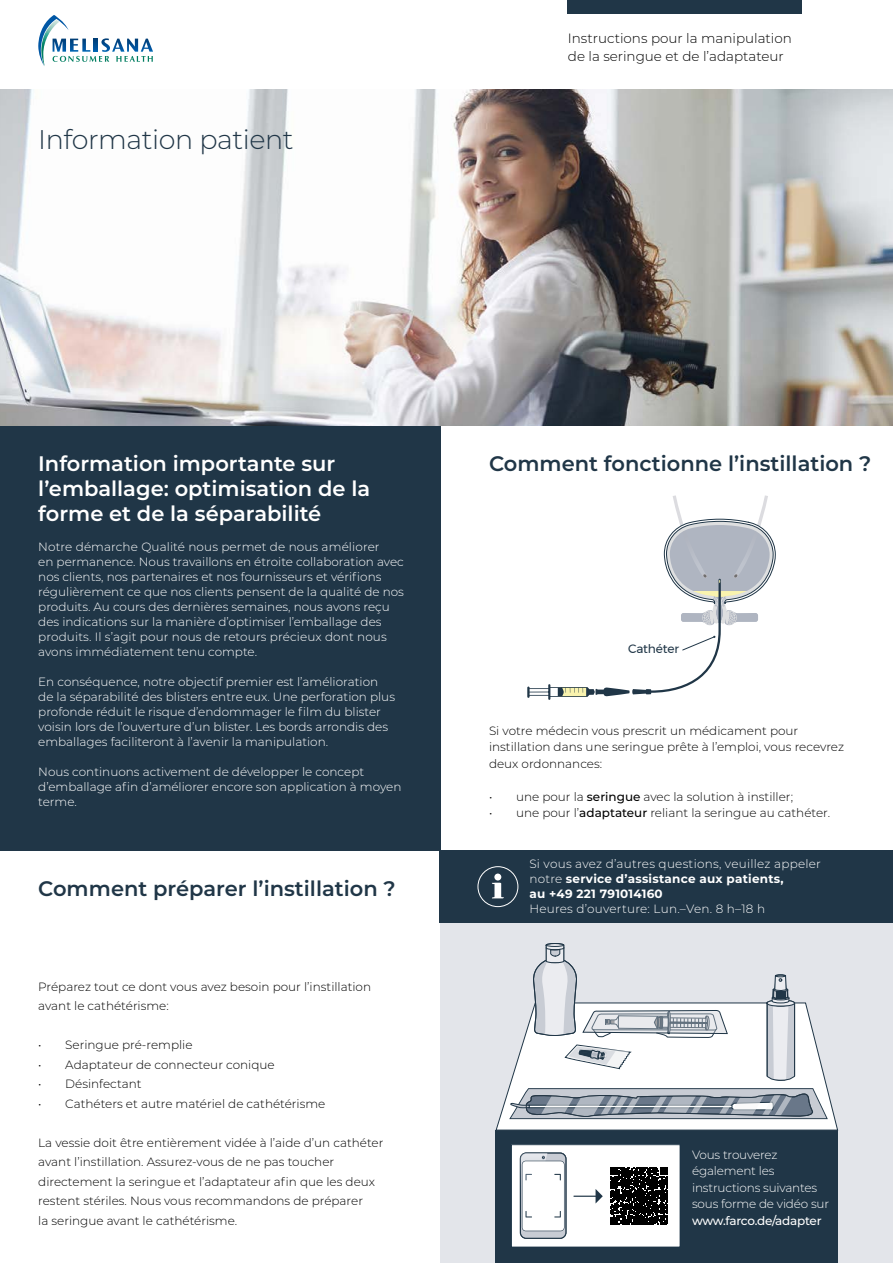
<style>
.page{position:relative;width:893px;height:1263px;background:#fff}
.page>*{position:absolute;margin:0;border:0;box-sizing:border-box;transform-origin:0 0}
.t1{font:300 27px "Montserrat";letter-spacing:-.015em;color:#203647}
.t2{font:600 21px/24.8px "Montserrat";color:#fff}
.t3{font:600 21px "Montserrat";color:#203647}
.t4{font:300 13.5px/18px "Montserrat";color:#000}
.t5{font:12.15px "Montserrat";letter-spacing:-.015em;color:#203647}
.t6{font:300 12px/15px "Montserrat";color:#fff}
.t7{font:300 12px/19.5px "Montserrat";color:#000}
.t8{font:300 12px/15px "Montserrat";letter-spacing:.02em;color:#fff}
.s1{font-weight:500}
.s2{font-weight:700}
</style>
<div class="page">
<div style="left:440px;top:850px;width:453px;height:413px;background:#e3e5ea"></div>
<div style="left:496px;top:1130px;width:342px;height:133px;background:#203647"></div>
<svg style="left:495px;top:943px;width:344px;height:188px"></svg>
<div style="left:440px;top:850px;width:453px;height:73px;background:#203647"></div>
<div style="left:0;top:425px;width:440px;height:425px;background:#203647"></div>
<div style="left:568px;top:0;width:234px;height:14px;background:#203647"></div>
<div style="left:511px;top:1145px;width:169px;height:102px;background:#fff"></div>
<svg style="left:520px;top:1152px;width:47px;height:87px"></svg>
<svg style="left:520px;top:1153px;width:46px;height:85px"></svg>
<hr style="left:574px;top:1195px;width:22px;height:2px;background:#203647">
<svg style="left:596px;top:1189px;width:7px;height:14px"></svg>
<div style="left:511px;top:1144px;width:169px;height:103px;border:1px solid #1d3547"></div>
<svg style="left:527px;top:495px;width:249px;height:205px"></svg>
<img style="left:0;top:89px;width:893px;height:336px">
<svg style="left:610px;top:1167px;width:58px;height:58px;background:#1d1d1d"></svg>
<div style="left:477px;top:866px;width:41px;height:41px;border:1px solid #fff;border-radius:50%"></div>
<div style="left:494px;top:873px;width:7px;height:7px;background:#fff;border-radius:50%"></div>
<svg style="left:492px;top:883px;width:12px;height:15px"></svg>
<svg style="left:38px;top:15px;width:115px;height:51px"></svg>
<p class="t1" style="left:38px;top:122px;width:257px">Information patient</p>
<p class="t4" style="left:568px;top:29px;width:225px">Instructions pour la manipulation de la seringue et de l’adaptateur</p>
<p class="t2" style="left:38px;top:450px;width:299px">Information importante sur</p>
<p class="t3" style="left:489px;top:449px;width:384px">Comment fonctionne l’instillation ?</p>
<p class="t2" style="left:38px;top:475px;width:333px">l’emballage: optimisation de la forme et de la séparabilité</p>
<p class="t6" style="left:38px;top:538px;width:367px">Notre démarche Qualité nous permet de nous améliorer<br>en permanence. Nous travaillons en étroite collaboration avec nos clients, nos partenaires et nos fournisseurs et vérifions régulièrement ce que nos clients pensent de la qualité de nos produits. Au cours des dernières semaines, nous avons reçu des indications sur la manière d’optimiser l’emballage des produits. Il s’agit pour nous de retours précieux dont nous avons immédiatement tenu compte.</p>
<p class="t6" style="left:38px;top:673px;width:358px">En conséquence, notre objectif premier est l’amélioration de la séparabilité des blisters entre eux. Une perforation plus profonde réduit le risque d’endommager le film du blister voisin lors de l’ouverture d’un blister. Les bords arrondis des emballages faciliteront à l’avenir la manipulation.</p>
<p class="t6" style="left:38px;top:763px;width:365px">Nous continuons activement de développer le concept d’emballage afin d’améliorer encore son application à moyen terme.</p>
<p class="t5" style="left:628px;top:639px;width:52px">Cathéter</p>
<p class="t7" style="left:489px;top:722px;width:357px;line-height:16.5px">Si votre médecin vous prescrit un médicament pour instillation dans une seringue prête à l’emploi, vous recevrez deux ordonnances:</p>
<p class="t7" style="left:489px;top:786px;width:306px">• une pour la <span class="s1">seringue</span> avec la solution à instiller;</p>
<p class="t7" style="left:489px;top:803px;width:343px">• une pour l’<span class="s1">adaptateur</span> reliant la seringue au cathéter.</p>
<p class="t3" style="left:38px;top:874px;width:359px">Comment préparer l’instillation ?</p>
<p class="t7" style="left:38px;top:976px;width:334px">Préparez tout ce dont vous avez besoin pour l’instillation avant le cathétérisme:</p>
<p class="t7" style="left:38px;top:1035px;width:156px">• Seringue pré-remplie</p>
<p class="t7" style="left:38px;top:1054px;width:238px">• Adaptateur de connecteur conique</p>
<p class="t7" style="left:38px;top:1074px;width:105px">• Désinfectant</p>
<p class="t7" style="left:38px;top:1093px;width:289px">• Cathéters et autre matériel de cathétérisme</p>
<p class="t7" style="left:38px;top:1132px;width:347px">La vessie doit être entièrement vidée à l’aide d’un cathéter avant l’instillation. Assurez-vous de ne pas toucher directement la seringue et l’adaptateur afin que les deux restent stériles. Nous vous recommandons de préparer<br>la seringue avant le cathétérisme.</p>
<p class="t8" style="left:529px;top:856px;width:293px">Si vous avez d’autres questions, veuillez appeler notre <span class="s2">service d’assistance aux patients,<br>au +49 221 791014160</span></p>
<p class="t8" style="left:529px;top:901px;width:237px">Heures d’ouverture: Lun.–Ven. 8 h–18 h</p>
<p class="t6" style="left:692px;top:1146px;width:139px;line-height:16.5px">Vous trouverez également les instructions suivantes sous forme de vidéo sur <span class="s1">www.farco.de/adapter</span></p>
</div>
